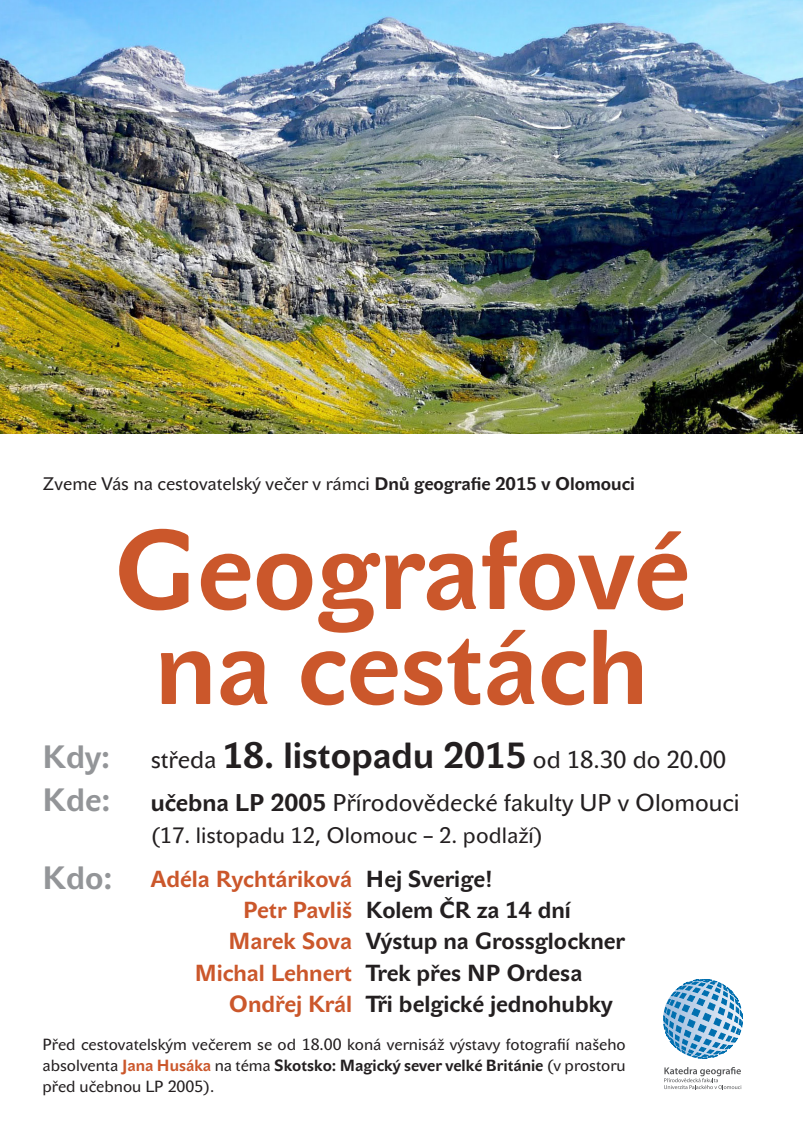
<style>
.page{position:relative;width:803px;height:1134px;background:#fff}
.page>*{position:absolute;margin:0;border:0;box-sizing:border-box;transform-origin:0 0}
.t1{font:700 110px "Abc Green";color:#cb572b}
.t2{font:700 105px "Abc Green";color:#cb572b}
.t3{font:700 32px "Abc Green";color:#939598}
.t4{font:24px "Abc Green";color:#231f20}
.t5{font:700 23px "Abc Green";color:#231f20}
.t6{font:700 23px "Abc Green";color:#cb572b}
.t7{font:22px "Abc Green";color:#231f20}
.t8{font:18px "Abc Green";color:#231f20}
.t9{font:16px/21px "Abc Green";color:#231f20;text-align:justify}
.s1{font-weight:700}
.s2{font-weight:700;font-size:36px}
.s3{font-weight:700;color:#cb572b}
</style>
<div class="page">
<img style="left:0;top:0;width:802px;height:434px">
<svg style="left:663px;top:979px;width:79px;height:80px"></svg>
<svg style="left:664px;top:1067px;width:77px;height:22px"></svg>
<p class="t8" style="left:43px;top:473px;width:593px">Zveme Vás na cestovatelský večer v rámci <span class="s1">Dnů geografie 2015 v Olomouci</span></p>
<p class="t1" style="left:113px;top:507px;width:577px">Geografové</p>
<p class="t2" style="left:155px;top:607px;width:494px">na cestách</p>
<p class="t3" style="left:43px;top:738px;width:69px">Kdy:</p>
<p class="t4" style="left:151px;top:746px;width:577px">středa <span class="s2">18. listopadu 2015</span> od 18.30 do 20.00</p>
<p class="t3" style="left:43px;top:782px;width:69px">Kde:</p>
<p class="t4" style="left:151px;top:789px;width:590px"><span class="s1">učebna LP 2005</span> Přírodovědecké fakulty UP v Olomouci</p>
<p class="t7" style="left:151px;top:823px;width:393px">(17. listopadu 12, Olomouc – 2. podlaží)</p>
<p class="t3" style="left:43px;top:860px;width:71px">Kdo:</p>
<p class="t6" style="left:151px;top:866px;width:203px">Adéla Rychtáriková</p>
<p class="t5" style="left:366px;top:866px;width:128px">Hej Sverige!</p>
<p class="t6" style="left:243px;top:897px;width:110px">Petr Pavliš</p>
<p class="t5" style="left:366px;top:897px;width:206px">Kolem ČR za 14 dní</p>
<p class="t6" style="left:228px;top:928px;width:125px">Marek Sova</p>
<p class="t5" style="left:366px;top:928px;width:260px">Výstup na Grossglockner</p>
<p class="t6" style="left:195px;top:959px;width:159px">Michal Lehnert</p>
<p class="t5" style="left:366px;top:959px;width:218px">Trek přes NP Ordesa</p>
<p class="t6" style="left:229px;top:990px;width:125px">Ondřej Král</p>
<p class="t5" style="left:366px;top:990px;width:248px">Tři belgické jednohubky</p>
<p class="t9" style="left:43px;top:1034px;width:584px">Před cestovatelským večerem se od 18.00 koná vernisáž výstavy fotografií našeho absolventa <span class="s3">Jana Husáka</span> na téma <span class="s1">Skotsko: Magický sever velké Británie</span> (v prostoru před učebnou LP 2005).</p>
</div>
